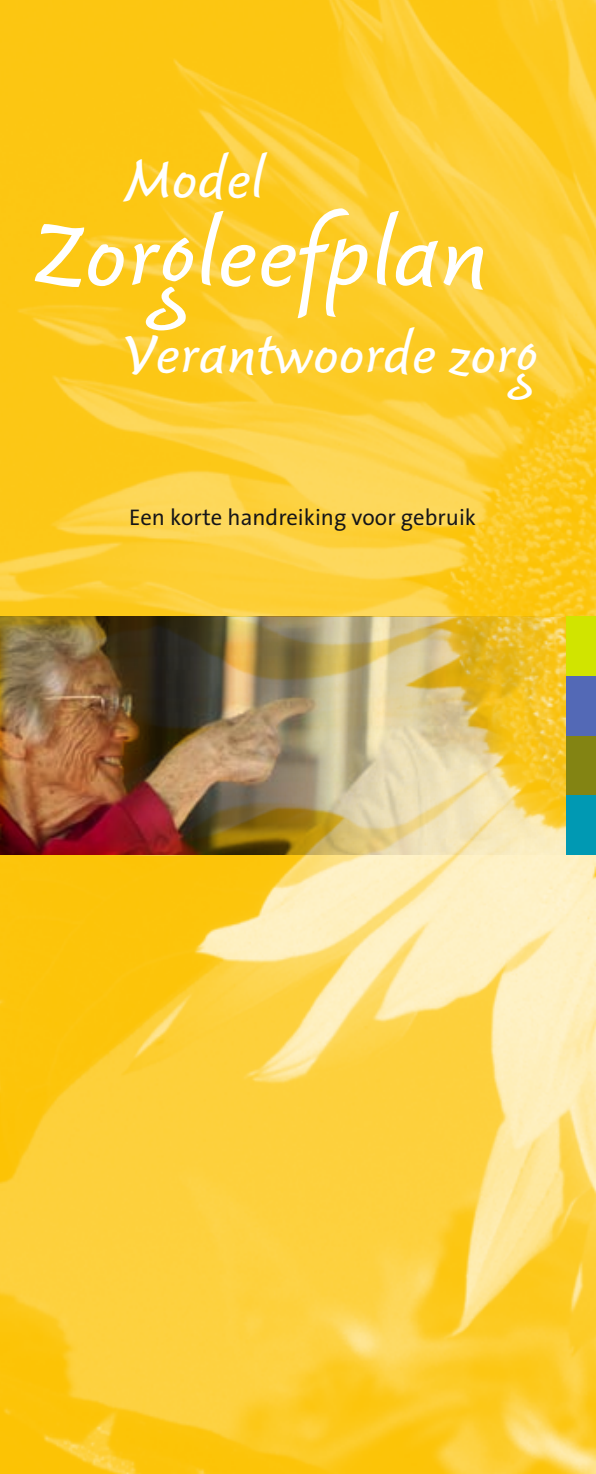
<style>
.page{position:relative;width:596px;height:1474px;background:#fff}
.page>*{position:absolute;margin:0;border:0;box-sizing:border-box;transform-origin:0 0}
.Fresco_wit_kop{font:600 80.5px "Fresco Script Sans";color:#fff}
.Fresco_wit_kop-2{font:600 49px "Fresco Script Sans";color:#fff}
.Let_op{font:22.75px "The Sans Office";color:#151518}
</style>
<div class="page">
<img style="left:0;top:854px;width:595px;height:619px">
<img style="left:0;top:0;width:595px;height:854px">
<img style="left:0;top:623px;width:315px;height:233px">
<div style="left:566px;top:616px;width:29px;height:60px;background:#d1e400"></div>
<div style="left:566px;top:676px;width:29px;height:59px;background:#5369b6"></div>
<div style="left:566px;top:735px;width:29px;height:60px;background:#838413"></div>
<div style="left:566px;top:795px;width:29px;height:59px;background:#0099b3"></div>
<p class="Fresco_wit_kop-2" style="left:126px;top:151px;width:139px">Model</p>
<p class="Fresco_wit_kop" style="left:37px;top:210px;width:452px">Zorgleefplan</p>
<p class="Fresco_wit_kop-2" style="left:124px;top:326px;width:414px">Verantwoorde zorg</p>
<p class="Let_op" style="left:129px;top:506px;width:348px">Een korte handreiking voor gebruik</p>
</div>
